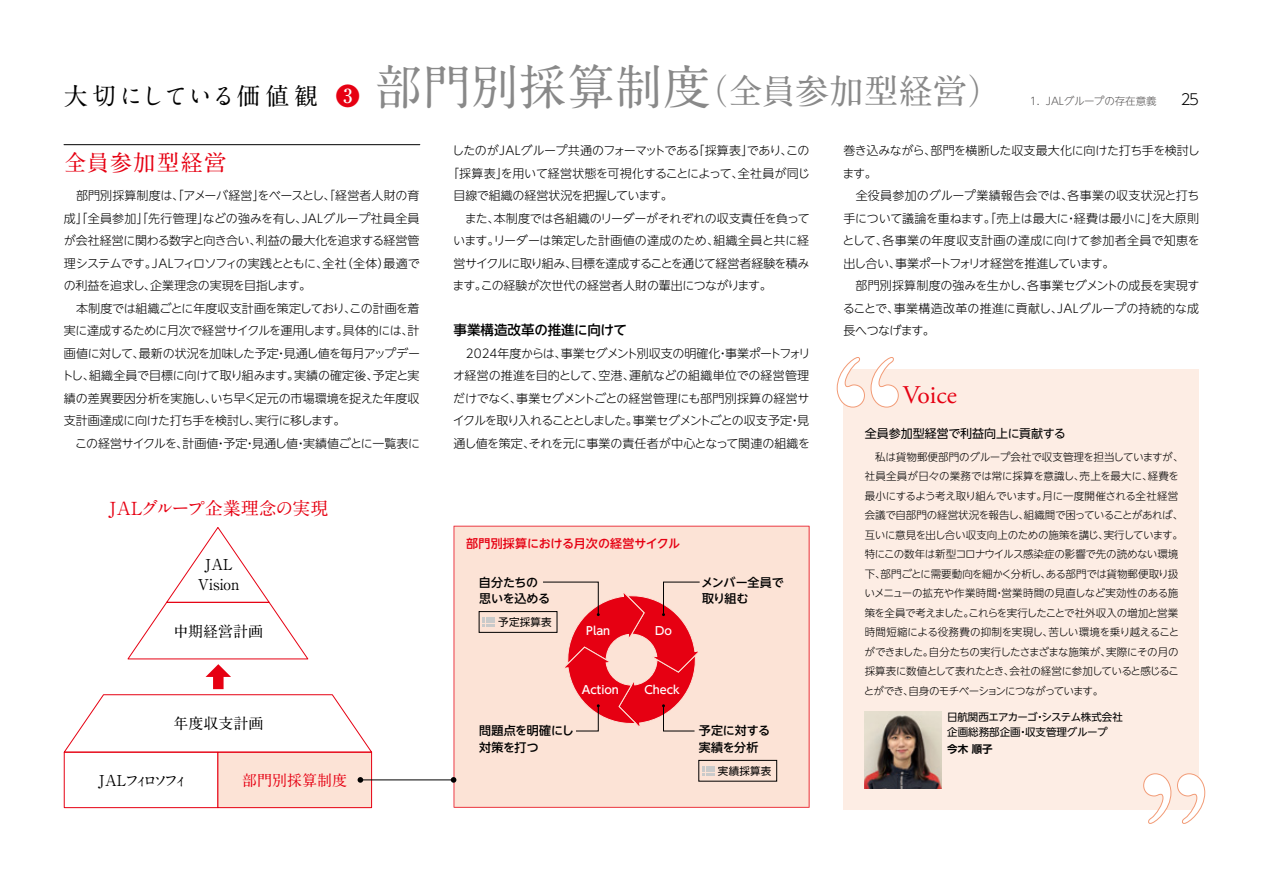
<style>
.page{position:relative;width:1263px;height:893px;background:#fff}
.page>*{position:absolute;margin:0;border:0;box-sizing:border-box;transform-origin:0 0}
.t1{font:25.5px "Adobe Garamond Pro";color:#e60012}
.t2{font:700 24px "A1 Mincho Std";letter-spacing:.045em;color:#000}
.t3{font:700 22.5px "A1 Mincho Std";letter-spacing:.05em;color:#e60012}
.t4{font:700 18px "A1 Mincho Std";letter-spacing:-.03em;color:#e60012}
.t5{font:700 15px/19.5px "A1 Mincho Std";color:#000;text-align:center}
.t6{font:700 15px "A1 Mincho Std";letter-spacing:-.295em;color:#000}
.t7{font:700 15px "A1 Mincho Std";color:#e60012}
.t8{font:300 15px "UD Shin Go NT Pr 6 N";color:#000}
.t9{font:500 13.5px "UD Shin Go NT Pr 6 N";letter-spacing:-.005em;color:#000}
.t10{font:300 12px/22.5px "UD Shin Go NT Pr 6 N";letter-spacing:-.02em;color:#000}
.t11{font:500 12px/16.5px "UD Shin Go NT Pr 6 N";letter-spacing:-.01em;color:#000}
.t12{font:300 12px "UD Shin Go NT Pr 6 N";letter-spacing:-.065em;color:#000}
.t13{font:500 12px "UD Shin Go NT Pr 6 N";color:#e60012}
.t14{font:12px "UD Shin Go NT Pr 6 N";color:#000}
.t15{font:500 12px/16.5px "UD Shin Go NT Pr 6 N";letter-spacing:-.03em;color:#000}
.t16{font:500 11.25px "UD Shin Go NT Pr 6 N";color:#fff}
.t17{font:300 10.5px/19.5px "UD Shin Go NT Pr 6 N";letter-spacing:-.03em;color:#000}
.t18{font:10.5px/15px "UD Shin Go NT Pr 6 N";color:#000}
.t19{font:300 10.5px "UD Shin Go NT Pr 6 N";letter-spacing:-.005em;color:#595757}
.t20{font:700 10.5px "UD Shin Go NT Pr 6 N De";color:#000}
.s1{color:#e60012}
.s2{font-size:48px;color:#898989}
.s3{font-size:34.5px;color:#898989}
</style>
<div class="page">
<div style="left:454px;top:526px;width:355px;height:282px;background:#fce3d6"></div>
<div style="left:843px;top:369px;width:356px;height:441px;background:#fdede4"></div>
<div style="left:64px;top:752px;width:154px;height:56px;border:1px solid #e60012"></div>
<div style="left:218px;top:752px;width:154px;height:56px;background:#fce3d6"></div>
<div style="left:218px;top:752px;width:154px;height:56px;border:1px solid #e60012"></div>
<hr style="left:360px;top:779px;width:94px;height:1px;background:#000">
<svg style="left:358px;top:777px;width:5px;height:6px"></svg>
<svg style="left:451px;top:777px;width:5px;height:6px"></svg>
<div style="left:479px;top:611px;width:78px;height:21px;border:1px solid #000"></div>
<svg style="left:482px;top:617px;width:13px;height:10px"></svg>
<div style="left:699px;top:760px;width:78px;height:21px;border:1px solid #000"></div>
<svg style="left:702px;top:766px;width:12px;height:10px"></svg>
<svg style="left:543px;top:582px;width:158px;height:149px"></svg>
<div style="left:213px;top:675px;width:11px;height:14px;background:#e60012"></div>
<svg style="left:127px;top:527px;width:182px;height:150px"></svg>
<svg style="left:63px;top:694px;width:310px;height:59px"></svg>
<svg style="left:837px;top:357px;width:61px;height:50px"></svg>
<hr style="left:64px;top:144px;width:356px;height:1px;background:#000">
<svg style="left:1143px;top:773px;width:62px;height:51px"></svg>
<img style="left:865px;top:712px;width:76px;height:76px">
<h2 class="t2" style="left:64px;top:76px;width:939px">大切にしている価値観 <span class="s1">❸</span> <span class="s2">部門別採算制度</span><span class="s3">（全員参加型経営）</span></h2>
<p class="t19" style="left:1030px;top:93px;width:128px">1．JALグループの存在意義</p>
<p class="t8" style="left:1181px;top:88px;width:20px">25</p>
<p class="t10" style="left:452px;top:139px;width:359px">したのがJALグループ共通のフォーマットである「採算表」であり、この</p>
<p class="t10" style="left:447px;top:161px;width:364px">「採算表」を用いて経営状態を可視化することによって、全社員が同じ</p>
<p class="t10" style="left:453px;top:184px;width:221px">目線で組織の経営状況を把握しています。</p>
<p class="t10" style="left:454px;top:206px;width:358px">　また、本制度では各組織のリーダーがそれぞれの収支責任を負って</p>
<p class="t10" style="left:453px;top:229px;width:357px">います。リーダーは策定した計画値の達成のため、組織全員と共に経</p>
<p class="t12" style="left:454px;top:253px;width:357px">営サイクルに取り組み、目標を達成することを通じて経営者経験を積み</p>
<p class="t10" style="left:453px;top:274px;width:321px">ます。この経験が次世代の経営者人財の輩出につながります。</p>
<p class="t9" style="left:454px;top:319px;width:175px">事業構造改革の推進に向けて</p>
<p class="t10" style="left:453px;top:341px;width:359px;text-align:justify;text-indent:13px">2024年度からは、事業セグメント別収支の明確化・事業ポートフォリオ経営の推進を目的として、空港、運航などの組織単位での経営管理だけでなく、事業セグメントごとの経営管理にも部門別採算の経営サイクルを取り入れることとしました。事業セグメントごとの収支予定・見通し値を策定、それを元に事業の責任者が中心となって関連の組織を</p>
<h3 class="t3" style="left:64px;top:145px;width:164px">全員参加型経営</h3>
<p class="t10" style="left:842px;top:139px;width:359px">巻き込みながら、部門を横断した収支最大化に向けた打ち手を検討します。<br>　全役員参加のグループ業績報告会では、各事業の収支状況と打ち手について議論を重ねます。「売上は最大に・経費は最小に」を大原則として、各事業の年度収支計画の達成に向けて参加者全員で知恵を出し合い、事業ポートフォリオ経営を推進しています。<br>　部門別採算制度の強みを生かし、各事業セグメントの成長を実現することで、事業構造改革の推進に貢献し、JALグループの持続的な成長へつなげます。</p>
<p class="t10" style="left:62px;top:184px;width:360px">　部門別採算制度は、「アメーバ経営」をベースとし、「経営者人財の育成」「全員参加」「先行管理」などの強みを有し、JALグループ社員全員が会社経営に関わる数字と向き合い、利益の最大化を追求する経営管理システムです。JALフィロソフィの実践とともに、全社（全体）最適での利益を追求し、企業理念の実現を目指します。<br>　本制度では組織ごとに年度収支計画を策定しており、この計画を着実に達成するために月次で経営サイクルを運用します。具体的には、計画値に対して、最新の状況を加味した予定・見通し値を毎月アップデートし、組織全員で目標に向けて取り組みます。実績の確定後、予定と実績の差異要因分析を実施し、いち早く足元の市場環境を捉えた年度収支計画達成に向けた打ち手を検討し、実行に移します。<br>　この経営サイクルを、計画値・予定・見通し値・実績値ごとに一覧表に</p>
<h1 class="t1" style="left:903px;top:379px;width:55px">Voice</h1>
<p class="t14" style="left:865px;top:424px;width:203px">全員参加型経営で利益向上に貢献する</p>
<h3 class="t4" style="left:109px;top:493px;width:221px">JALグループ企業理念の実現</h3>
<p class="t5" style="left:198px;top:553px;width:43px">JAL<br>Vision</p>
<p class="t5" style="left:174px;top:620px;width:91px">中期経営計画</p>
<p class="t5" style="left:174px;top:711px;width:91px">年度収支計画</p>
<p class="t6" style="left:98px;top:768px;width:92px">JALフィロソフィ</p>
<p class="t7" style="left:242px;top:768px;width:106px">部門別採算制度</p>
<p class="t13" style="left:466px;top:534px;width:215px">部門別採算における月次の経営サイクル</p>
<p class="t15" style="left:479px;top:573px;width:73px">自分たちの思いを込める</p>
<p class="t11" style="left:701px;top:573px;width:84px">メンバー全員で取り組む</p>
<p class="t18" style="left:498px;top:614px;width:55px">予定採算表</p>
<p class="t16" style="left:586px;top:621px;width:26px">Plan</p>
<p class="t16" style="left:655px;top:621px;width:18px">Do</p>
<p class="t16" style="left:582px;top:681px;width:38px">Action</p>
<p class="t16" style="left:644px;top:681px;width:37px">Check</p>
<p class="t11" style="left:479px;top:722px;width:96px">問題点を明確にし対策を打つ</p>
<p class="t11" style="left:699px;top:722px;width:73px">予定に対する実績を分析</p>
<p class="t18" style="left:718px;top:763px;width:55px">実績採算表</p>
<p class="t17" style="left:864px;top:446px;width:321px">　私は貨物郵便部門のグループ会社で収支管理を担当していますが、社員全員が日々の業務では常に採算を意識し、売上を最大に、経費を最小にするよう考え取り組んでいます。月に一度開催される全社経営会議で自部門の経営状況を報告し、組織間で困っていることがあれば、互いに意見を出し合い収支向上のための施策を講じ、実行しています。特にこの数年は新型コロナウイルス感染症の影響で先の読めない環境下、部門ごとに需要動向を細かく分析し、ある部門では貨物郵便取り扱いメニューの拡充や作業時間・営業時間の見直しなど実効性のある施策を全員で考えました。これらを実行したことで社外収入の増加と営業時間短縮による役務費の抑制を実現し、苦しい環境を乗り越えることができました。自分たちの実行したさまざまな施策が、実際にその月の採算表に数値として表れたとき、会社の経営に参加していると感じることができ、自身のモチベーションにつながっています。</p>
<p class="t18" style="left:947px;top:709px;width:177px">日航関西エアカーゴ・システム株式会社企画総務部企画・収支管理グループ</p>
<p class="t20" style="left:947px;top:740px;width:47px">今木 順子</p>
</div>
